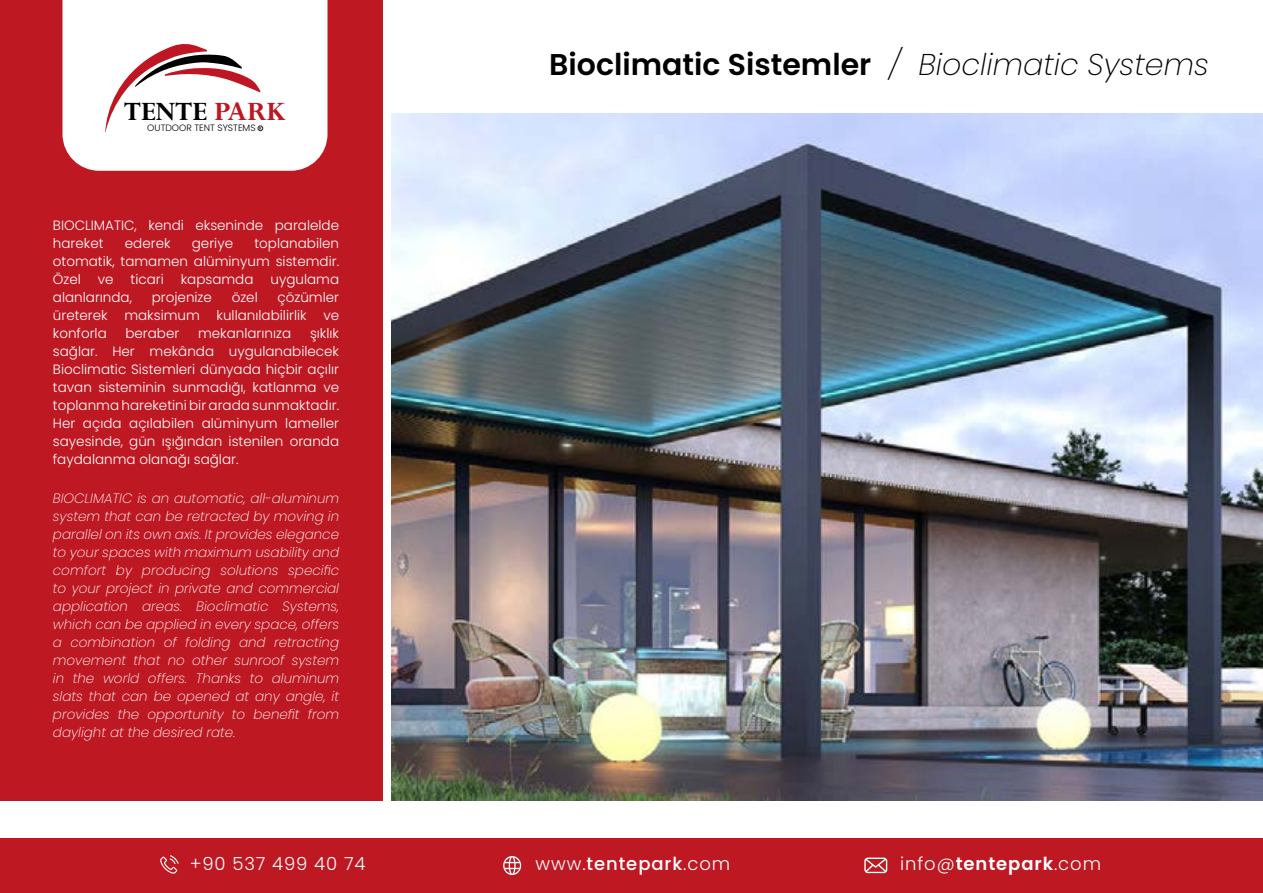
<style>
.page{position:relative;width:1263px;height:893px;background:#fff}
.page>*{position:absolute;margin:0;border:0;box-sizing:border-box;transform-origin:0 0}
.t1{font:600 30px "Poppins";color:#000}
.t2{font:700 29.55px "Perpetua";color:#000}
.t3{font:300 18px "Poppins";letter-spacing:.05em;color:#fff}
.t4{font:500 18px "Poppins";letter-spacing:.05em;color:#fff}
.t5{font:italic 200 13.5px/18px "Poppins";color:#fff;text-align:justify}
.t6{font:300 13.5px/18px "Poppins";color:#fff;text-align:justify}
.t7{font:300 9.15px "Poppins";color:#000}
.s1{color:#be1622}
.s2{font-weight:200;font-style:italic}
.s3{font-weight:300}
.s4{font-weight:600}
</style>
<div class="page">
<img style="left:391px;top:114px;width:872px;height:686px">
<div style="left:0;top:839px;width:1263px;height:54px;background:#be1823"></div>
<svg style="left:864px;top:858px;width:23px;height:15px"></svg>
<svg style="left:503px;top:856px;width:18px;height:19px"></svg>
<svg style="left:160px;top:855px;width:19px;height:19px"></svg>
<div style="left:0;top:0;width:383px;height:800px;background:#be1823"></div>
<div style="left:63px;top:0;width:264px;height:171px;background:#fff"></div>
<svg style="left:105px;top:43px;width:158px;height:89px;background:#ebd7d8"></svg>
<h2 class="t2" style="left:124px;top:93px;width:163px">TENTE <span class="s1">PARK</span></h2>
<p class="t7" style="left:147px;top:123px;width:110px">OUTDOOR TENT SYSTEMS</p>
<p class="t6" style="left:53px;top:216px;width:288px">BIOCLIMATIC, kendi ekseninde paralelde hareket</p>
<p class="t6" style="left:53px;top:234px;width:288px;text-indent:201px">toplanabilen otomatik, tamamen alüminyum sistemdir.<br>Özel</p>
<p class="t6" style="left:125px;top:234px;width:47px">ederek</p>
<p class="t6" style="left:192px;top:234px;width:43px">geriye</p>
<p class="t6" style="left:98px;top:270px;width:17px">ve</p>
<p class="t6" style="left:131px;top:270px;width:35px">ticari</p>
<p class="t6" style="left:181px;top:270px;width:74px">kapsamda</p>
<p class="t6" style="left:270px;top:270px;width:70px">uygulama</p>
<p class="t6" style="left:53px;top:288px;width:81px">alanlarında,</p>
<p class="t6" style="left:152px;top:288px;width:62px">projenize</p>
<p class="t6" style="left:232px;top:288px;width:28px">özel</p>
<p class="t6" style="left:53px;top:288px;width:288px;text-indent:225px">çözümler üreterek maksimum kullanılabilirlik ve konforla</p>
<p class="t6" style="left:53px;top:324px;width:288px;text-indent:257px">şıklık sağlar. Her mekânda uygulanabilecek Bioclimatic Sistemleri dünyada hiçbir açılır tavan sisteminin sunmadığı, katlanma ve toplanma hareketini bir arada sunmaktadır.<br>Her açıda açılabilen alüminyum lameller sayesinde, gün ışığından istenilen oranda faydalanma olanağı sağlar.</p>
<p class="t5" style="left:53px;top:489px;width:288px">BIOCLIMATIC is an automatic, all-aluminum system that can be retracted by moving in parallel on its own axis. It provides elegance to your spaces with maximum usability and comfort by producing solutions specific to your project in private and commercial application areas. Bioclimatic Systems, which can be applied in every space, offers a combination of folding and retracting movement that no other sunroof system in the world offers. Thanks to aluminum slats that can be opened at any angle, it provides the opportunity to benefit from daylight at the desired rate.</p>
<p class="t6" style="left:125px;top:324px;width:55px">beraber</p>
<p class="t6" style="left:198px;top:324px;width:95px">mekanlarınıza</p>
<h1 class="t1" style="left:549px;top:47px;width:661px">Bioclimatic Sistemler <span class="s2">/ Bioclimatic Systems</span></h1>
<h3 class="t3" style="left:190px;top:854px;width:177px">+90 537 499 40 74</h3>
<h3 class="t4" style="left:536px;top:854px;width:196px"><span class="s3">www.</span>tentepark<span class="s3">.com</span></h3>
<h3 class="t3" style="left:900px;top:854px;width:202px">info@<span class="s4">tentepark</span>.com</h3>
</div>
